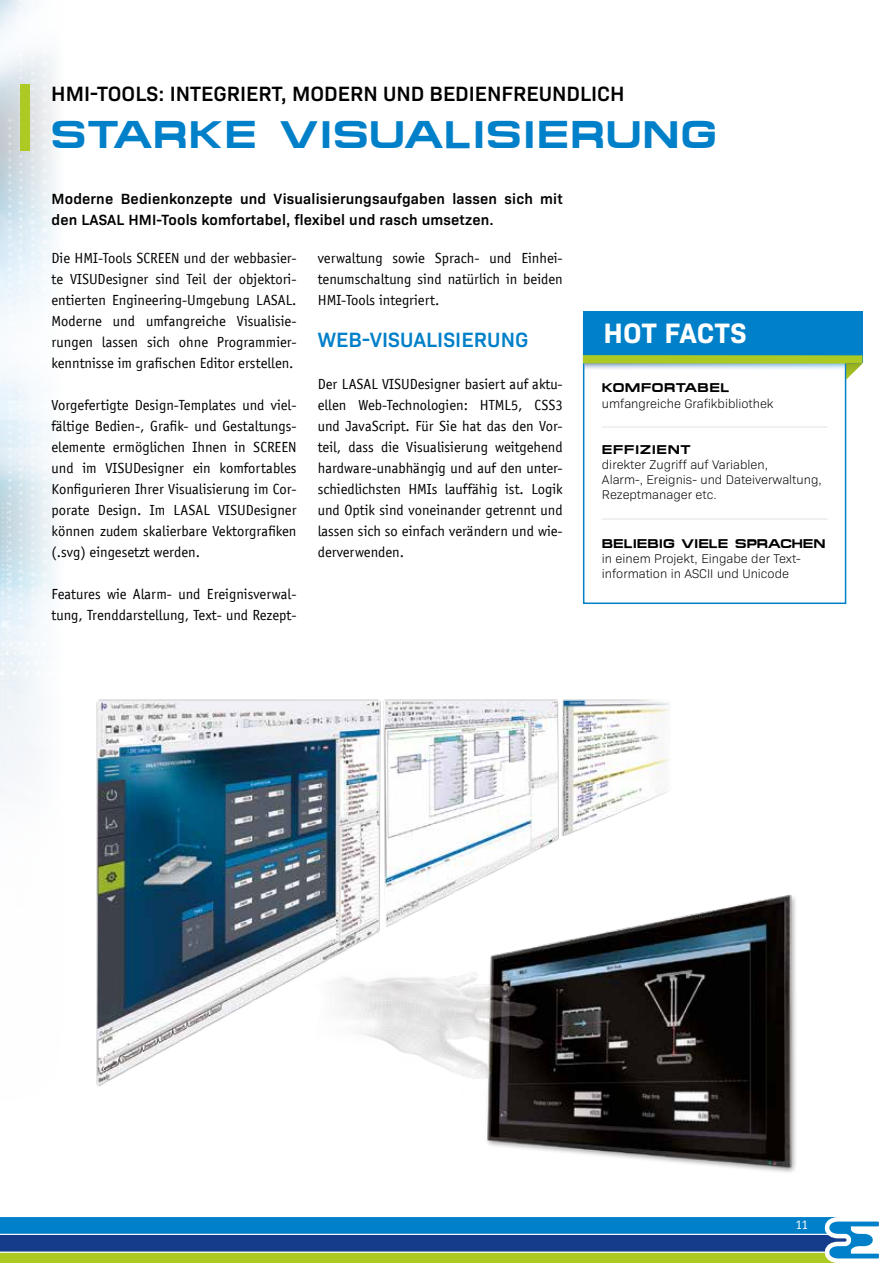
<style>
.page{position:relative;width:893px;height:1263px;background:#fff}
.page>*{position:absolute;margin:0;border:0;box-sizing:border-box;transform-origin:0 0}
.t1{font:700 39px "Micro Extend FLF";letter-spacing:.03em;color:#0080c9}
.t2{font:700 28.5px "Bio Sans";letter-spacing:.01em;color:#fff}
.t3{font:600 21px "Bio Sans";color:#000}
.t4{font:600 21px "Bio Sans";letter-spacing:.005em;color:#0080c9}
.t5{font:15px/21px "Officina Sans EF";color:#000;text-align:justify}
.t6{font:600 15px/21px "Bio Sans";letter-spacing:.01em;color:#000}
.t7{font:13.5px "Officina Sans EF";color:#fff}
.t8{font:300 12.75px/15.3px "Bio Sans";color:#000}
.t9{font:700 12.75px "Micro Extend FLF";color:#000}
.t10{font:700 12.75px "Micro Extend FLF";letter-spacing:.04em;color:#000}
.t11{font:700 12.75px "Micro Extend FLF";letter-spacing:.05em;color:#000}
</style>
<div class="page">
<img style="left:0;top:275px;width:62px;height:564px">
<img style="left:52px;top:678px;width:744px;height:495px">
<svg style="left:0;top:1217px;width:879px;height:46px;background:#3f8295"></svg>
<div style="left:583px;top:315px;width:263px;height:289px;background:#fff;border:2px solid #0080c9"></div>
<div style="left:583px;top:311px;width:279px;height:52px;background:#0080c9"></div>
<svg style="left:584px;top:364px;width:261px;height:7px"></svg>
<div style="left:583px;top:355px;width:279px;height:9px;background:#adca24"></div>
<svg style="left:846px;top:363px;width:16px;height:17px"></svg>
<hr style="left:602px;top:427px;width:225px;height:1px;background:#e3e3e3">
<hr style="left:602px;top:519px;width:225px;height:1px;background:#e3e3e3">
<div style="left:20px;top:84px;width:10px;height:67px;background:#adca24"></div>
<h3 class="t3" style="left:51px;top:78px;width:575px">HMI-TOOLS: INTEGRIERT, MODERN UND BEDIENFREUNDLICH</h3>
<h1 class="t1" style="left:51px;top:112px;width:667px">STARKE VISUALISIERUNG</h1>
<p class="t6" style="left:52px;top:187px;width:513px">Moderne Bedienkonzepte und Visualisierungsaufgaben lassen sich mit den LASAL HMI-Tools komfortabel, flexibel und rasch umsetzen.</p>
<p class="t5" style="left:52px;top:247px;width:246px">Die HMI-Tools SCREEN und der webbasier&shy;te VISUDesigner sind Teil der objektori&shy;entierten Engineering-Umgebung LASAL.<br>Moderne und umfangreiche Visualisie&shy;rungen lassen sich ohne Programmier&shy;kenntnisse im grafischen Editor erstellen.</p>
<p class="t5" style="left:52px;top:394px;width:246px">Vorgefertigte Design-Templates und viel&shy;fältige Bedien-, Grafik- und Gestaltungs&shy;elemente ermöglichen Ihnen in SCREEN und im VISUDesigner ein komfortables Konfigurieren Ihrer Visualisierung im Cor&shy;porate Design. Im LASAL VISUDesigner können zudem skalierbare Vektorgrafiken (.svg) eingesetzt werden.</p>
<p class="t5" style="left:52px;top:583px;width:246px">Features wie Alarm- und Ereignisverwal&shy;tung, Trenddarstellung, Text- und Rezept-</p>
<p class="t5" style="left:318px;top:247px;width:246px">verwaltung sowie Sprach- und Einhei&shy;tenumschaltung sind natürlich in beiden HMI-Tools integriert.</p>
<h3 class="t4" style="left:318px;top:323px;width:212px">WEB-VISUALISIERUNG</h3>
<p class="t5" style="left:318px;top:373px;width:246px">Der LASAL VISUDesigner basiert auf aktu&shy;ellen Web-Technologien: HTML5, CSS3 und JavaScript. Für Sie hat das den Vor&shy;teil, dass die Visualisierung weitgehend hardware-unabhängig und auf den unter&shy;schiedlichsten HMIs lauffähig ist. Logik und Optik sind voneinander getrennt und lassen sich so einfach verändern und wie&shy;derverwenden.</p>
<h2 class="t2" style="left:603px;top:311px;width:144px">HOT FACTS</h2>
<p class="t10" style="left:602px;top:381px;width:129px">KOMFORTABEL</p>
<p class="t8" style="left:602px;top:395px;width:173px">umfangreiche Grafikbibliothek</p>
<p class="t11" style="left:602px;top:442px;width:90px">EFFIZIENT</p>
<p class="t8" style="left:602px;top:456px;width:221px">direkter Zugriff auf Variablen,<br>Alarm-, Ereignis- und Dateiverwaltung,<br>Rezeptmanager etc.</p>
<p class="t9" style="left:602px;top:536px;width:225px">BELIEBIG VIELE SPRACHEN</p>
<p class="t8" style="left:602px;top:550px;width:200px">in einem Projekt, Eingabe der Text&shy;information in ASCII und Unicode</p>
<p class="t7" style="left:795px;top:1217px;width:14px">11</p>
</div>
